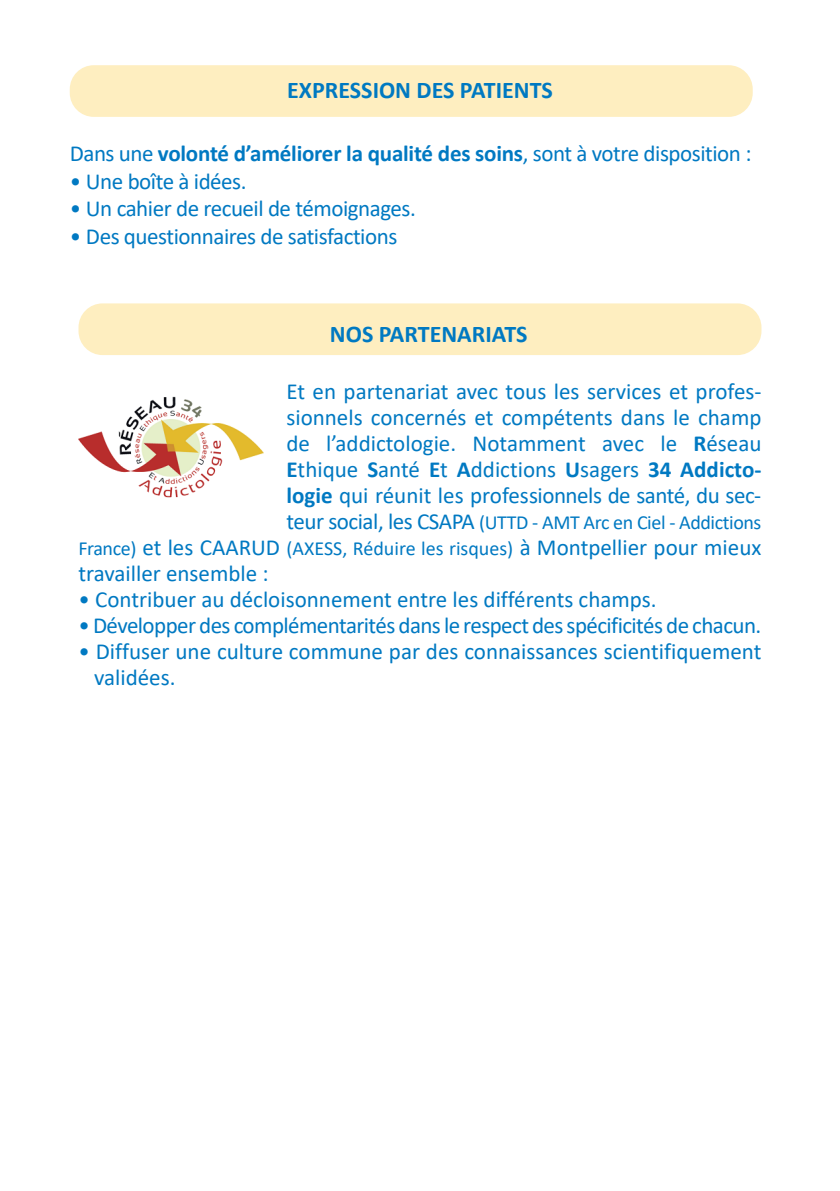
<style>
.page{position:relative;width:840px;height:1191px;background:#fff}
.page>*{position:absolute;margin:0;border:0;box-sizing:border-box;transform-origin:0 0}
.t1{font:700 24px "Calibri";color:#0079c2}
.t2{font:23px/26px "Calibri";letter-spacing:-.015em;color:#0079c2;text-align:justify}
.t3{font:700 23px "Calibri";letter-spacing:-.01em;color:#0079c2}
.t4{font:20px/26px "Calibri";letter-spacing:-.02em;color:#0079c2;text-align:right}
.s1{font-weight:400}
.s2{font-weight:700}
.s3{font-size:23px}
</style>
<div class="page">
<div style="left:70px;top:65px;width:682px;height:52px;background:#feeec0;border-radius:24px"></div>
<div style="left:78px;top:303px;width:683px;height:52px;background:#feeec0;border-radius:24px"></div>
<img style="left:78px;top:396px;width:185px;height:102px">
<p class="t1" style="left:287px;top:73px;width:267px">EXPRESSION DES PATIENTS</p>
<p class="t3" style="left:70px;top:137px;width:682px"><span class="s1">Dans une</span> volonté d’améliorer la qualité des soins<span class="s1">, sont à votre disposition :</span></p>
<p class="t2" style="left:70px;top:167px;width:178px">• Une boîte à idées.</p>
<p class="t2" style="left:70px;top:195px;width:347px">• Un cahier de recueil de témoignages.</p>
<p class="t2" style="left:70px;top:223px;width:329px">• Des questionnaires de satisfactions</p>
<p class="t1" style="left:330px;top:317px;width:199px">NOS PARTENARIATS</p>
<p class="t2" style="left:286px;top:378px;width:476px">Et en partenariat avec tous les services et profes&shy;sionnels concernés et compétents dans le champ de l’addictologie. Notamment avec le <span class="s2">R</span>éseau <span class="s2">E</span>thique <span class="s2">S</span>anté <span class="s2">E</span>t <span class="s2">A</span>ddictions <span class="s2">U</span>sagers <span class="s2">34 Addicto&shy;logie</span> qui réunit les professionnels de santé, du sec-</p>
<p class="t4" style="left:78px;top:509px;width:684px"><span class="s3">teur social, les CSAPA</span> (UTTD - AMT Arc en Ciel - Addictions<br>France) <span class="s3">et les CAARUD</span> (AXESS, Réduire les risques) <span class="s3">à Montpellier pour mieux</span></p>
<p class="t2" style="left:78px;top:560px;width:191px">travailler ensemble :</p>
<p class="t2" style="left:78px;top:586px;width:579px">• Contribuer au décloisonnement entre les différents champs.</p>
<p class="t2" style="left:78px;top:612px;width:684px">• Développer des complémentarités dans le respect des spécificités de chacun.</p>
<p class="t2" style="left:94px;top:638px;width:668px;text-indent:-16px">• Diffuser une culture commune par des connaissances scientifiquement validées.</p>
</div>
